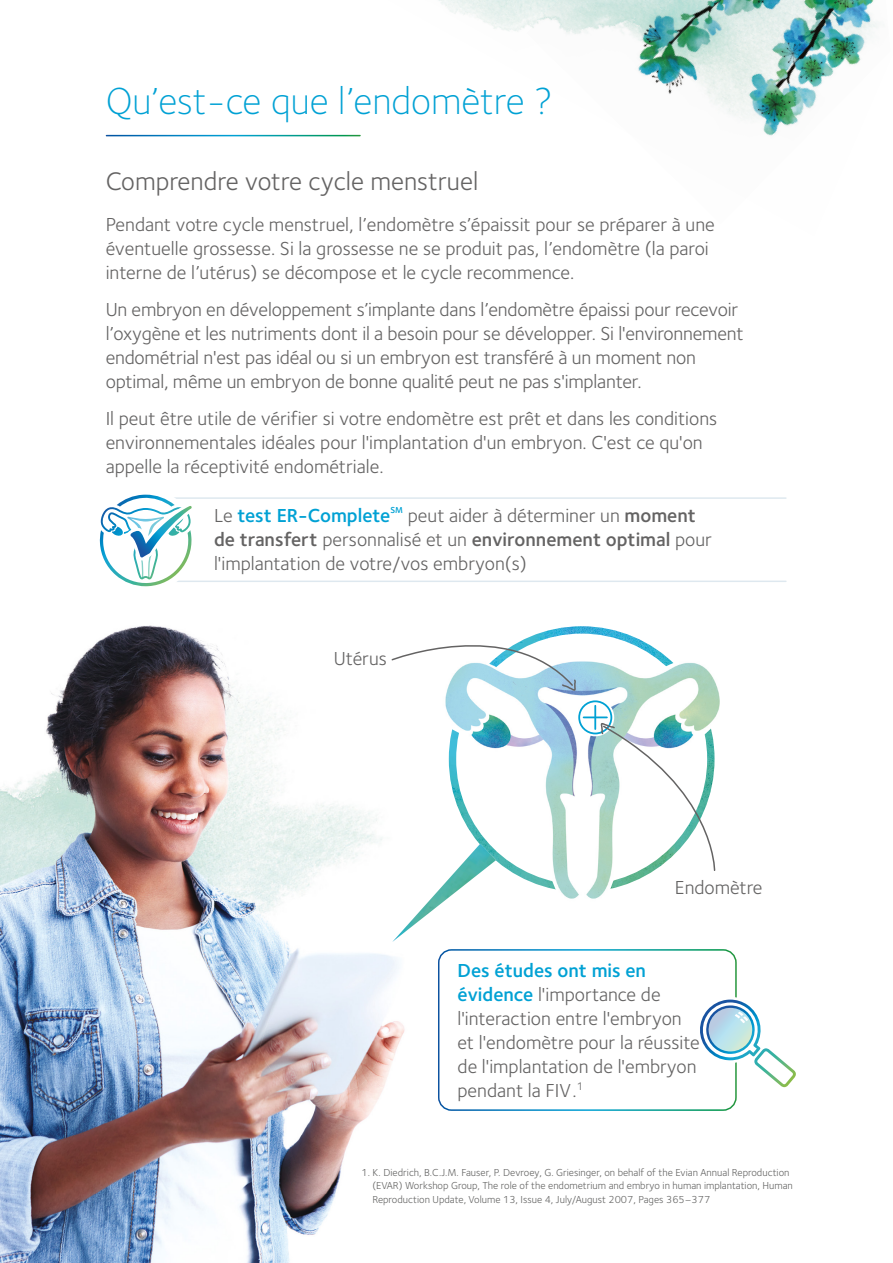
<style>
.page{position:relative;width:893px;height:1263px;background:#fff}
.page>*{position:absolute;margin:0;border:0;box-sizing:border-box;transform-origin:0 0}
.t1{font:300 39px "Foundry Sterling";color:#00a1d4}
.t2{font:26.25px "Foundry Sterling";color:#646363}
.t3{font:19.5px/24px "Foundry Sterling";color:#646363}
.t4{font:600 19.5px "Foundry Sterling";color:#00a1d4}
.t5{font:10.5px/13.5px "Foundry Sterling";color:#656564}
.t6{font:600 9px "Foundry Sterling";color:#00a1d4}
.s1{font-weight:400;color:#646363}
.s2{font-weight:600}
.s3{font-weight:600;color:#00a1d4}
</style>
<div class="page">
<img style="left:0;top:580px;width:432px;height:683px">
<img style="left:526px;top:0;width:363px;height:141px">
<hr style="left:141px;top:497px;width:645px;height:2px;background:#dee8ef">
<hr style="left:141px;top:581px;width:645px;height:1px;background:#dee8ef">
<svg style="left:95px;top:489px;width:102px;height:103px"></svg>
<svg style="left:100px;top:495px;width:95px;height:84px"></svg>
<div style="left:438px;top:949px;width:299px;height:162px;border:2px solid #fff;border-radius:13px"></div>
<svg style="left:700px;top:997px;width:96px;height:93px"></svg>
<svg style="left:391px;top:615px;width:329px;height:327px"></svg>
<h1 class="t1" style="left:106px;top:78px;width:449px">Qu’est-ce que l’endomètre ?</h1>
<h2 class="t2" style="left:106px;top:166px;width:374px">Comprendre votre cycle menstruel</h2>
<p class="t3" style="left:106px;top:213px;width:611px">Pendant votre cycle menstruel, l’endomètre s’épaissit pour se préparer à une éventuelle grossesse. Si la grossesse ne se produit pas, l’endomètre (la paroi interne de l’utérus) se décompose et le cycle recommence.</p>
<p class="t3" style="left:106px;top:298px;width:640px">Un embryon en développement s’implante dans l’endomètre épaissi pour recevoir l’oxygène et les nutriments dont il a besoin pour se développer. Si l'environnement endométrial n'est pas idéal ou si un embryon est transféré à un moment non optimal, même un embryon de bonne qualité peut ne pas s'implanter.</p>
<p class="t3" style="left:106px;top:407px;width:613px">Il peut être utile de vérifier si votre endomètre est prêt et dans les conditions environnementales idéales pour l'implantation d'un embryon. C'est ce qu'on appelle la réceptivité endométriale.</p>
<p class="t4" style="left:214px;top:503px;width:178px"><span class="s1">Le</span> test ER-Complete</p>
<p class="t6" style="left:390px;top:504px;width:14px">SM</p>
<p class="t3" style="left:214px;top:503px;width:499px;text-indent:194px">peut aider à déterminer un <span class="s2">moment de transfert</span> personnalisé et un <span class="s2">environnement optimal</span> pour l'implantation de votre/vos embryon(s)</p>
<p class="t3" style="left:334px;top:647px;width:55px">Utérus</p>
<p class="t3" style="left:675px;top:876px;width:89px">Endomètre</p>
<p class="t3" style="left:458px;top:958px;width:244px"><span class="s3">Des études ont mis en évidence</span> l'importance de l'interaction entre l'embryon et l'endomètre pour la réussite de l'implantation de l'embryon pendant la FIV.<sup>1</sup></p>
<p class="t5" style="left:372px;top:1165px;width:422px;text-indent:-11px">1. K. Diedrich, B.C.J.M. Fauser, P. Devroey, G. Griesinger, on behalf of the Evian Annual Reproduction (EVAR) Workshop Group, The role of the endometrium and embryo in human implantation, Human<br>Reproduction Update, Volume 13, Issue 4, July/August 2007, Pages 365–377</p>
</div>
